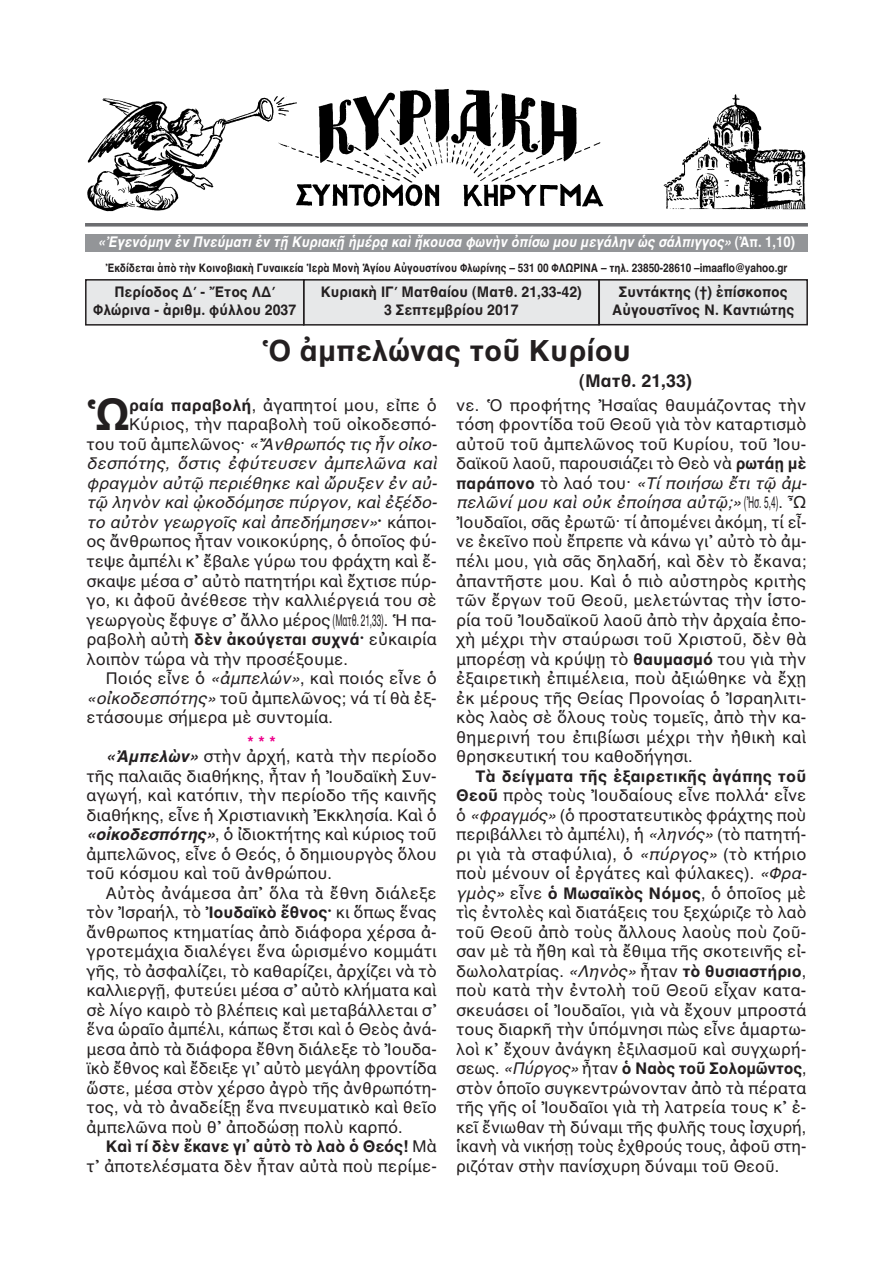
<style>
.page{position:relative;width:893px;height:1263px;background:#fff}
.page>*{position:absolute;margin:0;border:0;box-sizing:border-box;transform-origin:0 0}
.t1{font:700 43.5px "AL Helvetica";color:#231f20}
.t2{font:700 30px "AL Helvetica";color:#231f20}
.t3{font:700 18px "AL Helvetica";color:#231f20}
.t4{font:16.5px/19.5px "AL Helvetica";color:#231f20;text-align:justify}
.t5{font:italic 16.5px "AL Helvetica";color:#231f20}
.t6{font:700 15px/18px "AL Helvetica";color:#231f20;text-align:center;scale:.95 1}
.t7{font:italic 700 15px "AL Helvetica";color:#fff;scale:.88 1}
.t8{font:700 12px "AL Helvetica";color:#231f20;scale:.85 1}
.s1{font-style:normal}
.s2{font-weight:700}
.s3{font-weight:700;font-style:normal}
.s4{font-style:italic}
.s5{font-weight:700;color:#ed028c}
.s6{font-weight:700;font-style:italic}
</style>
<div class="page">
<div style="left:304px;top:281px;width:294px;height:43px;background:#e7e8e9"></div>
<div style="left:303px;top:279px;width:297px;height:47px;border:2px solid #231f20"></div>
<div style="left:87px;top:281px;width:216px;height:43px;background:#e7e8e9"></div>
<div style="left:85px;top:279px;width:219px;height:47px;border:2px solid #231f20"></div>
<div style="left:600px;top:281px;width:206px;height:43px;background:#e7e8e9"></div>
<div style="left:598px;top:279px;width:210px;height:46px;border:2px solid #231f20"></div>
<svg style="left:85px;top:223px;width:723px;height:4px;background:#7b7c7f"></svg>
<div style="left:85px;top:234px;width:723px;height:18px;background:#939598"></div>
<img style="left:87px;top:89px;width:719px;height:123px">
<p class="t7" style="left:98px;top:233px;width:794px">«Ἐγενόμην ἐν Πνεύματι ἐν τῇ Κυριακῇ ἡμέρᾳ καὶ ἤκουσα φωνὴν ὀπίσω μου μεγάλην ὡς σάλπιγγος» <span class="s1">(Ἀπ. 1,10)</span></p>
<p class="t8" style="left:105px;top:261px;width:804px">Ἐκδίδεται ἀπὸ τὴν Κοινοβιακὴ Γυναικεία Ἱερὰ Μονὴ Ἁγίου Αὐγουστίνου Φλωρίνης – 531 00 ΦΛΩΡΙΝΑ – τηλ. 23850-28610 –imaaflo@yahoo.gr</p>
<p class="t6" style="left:93px;top:283px;width:215px">Περίοδος Δ΄ - Ἔτος ΛΔ΄<br>Φλώρινα - ἀριθμ. φύλλου 2037</p>
<p class="t6" style="left:612px;top:283px;width:193px">Συντάκτης (†) ἐπίσκοπος<br>Αὐγουστῖνος Ν. Καντιώτης</p>
<h2 class="t2" style="left:262px;top:333px;width:371px">Ὁ ἀμπελώνας τοῦ Κυρίου</h2>
<p class="t3" style="left:579px;top:370px;width:114px">(Ματθ. 21,33)</p>
<p class="t6" style="left:321px;top:283px;width:276px">Κυριακὴ ΙΓ΄ Ματθαίου (Ματθ. 21,33-42)<br>3 Σεπτεμβρίου 2017</p>
<h1 class="t1" style="left:87px;top:390px;width:44px">Ὡ</h1>
<p class="t4" style="left:129px;top:395px;width:309px"><span class="s2">ραία παραβολή</span>, ἀγαπητοί μου, εἶπε ὁ</p>
<p class="t4" style="left:129px;top:415px;width:309px">Κύριος, τὴν παραβολὴ τοῦ οἰκοδεσπό-</p>
<p class="t5" style="left:87px;top:435px;width:351px"><span class="s1">του τοῦ ἀμπελῶνος·</span> «Ἄνθρωπός τις ἦν οἰκο-</p>
<p class="t5" style="left:87px;top:454px;width:352px">δεσπότης, ὅστις ἐφύτευσεν ἀμπελῶνα καὶ</p>
<p class="t5" style="left:87px;top:474px;width:351px">φραγμὸν αὐτῷ περιέθηκε καὶ ὤρυξεν ἐν αὐ-</p>
<p class="t5" style="left:87px;top:493px;width:351px">τῷ ληνὸν καὶ ᾠκοδόμησε πύργον, καὶ ἐξέδο-</p>
<p class="t5" style="left:87px;top:513px;width:352px">το αὐτὸν γεωργοῖς καὶ ἀπεδήμησεν»<span class="s3">·</span> <span class="s1">κάποι-</span></p>
<p class="t4" style="left:87px;top:532px;width:352px">ος ἄνθρωπος ἦταν νοικοκύρης, ὁ ὁποῖος φύ-</p>
<p class="t4" style="left:87px;top:551px;width:352px">τεψε ἀμπέλι κ᾽ ἔβαλε γύρω του φράχτη καὶ ἔ-</p>
<p class="t4" style="left:87px;top:571px;width:352px">σκαψε μέσα σ᾽ αὐτὸ πατητήρι καὶ ἔχτισε πύρ-</p>
<p class="t4" style="left:87px;top:590px;width:352px">γο, κι ἀφοῦ ἀνέθεσε τὴν καλλιέργειά του σὲ</p>
<p class="t4" style="left:87px;top:610px;width:352px">γεωργοὺς ἔφυγε σ᾽ ἄλλο μέρος(Ματθ. 21,33). Ἡ πα-</p>
<p class="t4" style="left:87px;top:629px;width:352px">ραβολὴ αὐτὴ <span class="s2">δὲν ἀκούγεται συχνά·</span> εὐκαιρία</p>
<p class="t4" style="left:87px;top:649px;width:263px">λοιπὸν τώρα νὰ τὴν προσέξουμε.</p>
<p class="t4" style="left:106px;top:668px;width:332px">Ποιός εἶνε ὁ <span class="s4">«ἀμπελών»</span>, καὶ ποιός εἶνε ὁ</p>
<p class="t4" style="left:87px;top:688px;width:352px"><span class="s4">«οἰκοδεσπότης»</span> τοῦ ἀμπελῶνος; νά τί θὰ ἐξ-</p>
<p class="t4" style="left:87px;top:707px;width:248px">ετάσουμε σήμερα μὲ συντομία.</p>
<p class="t4" style="left:106px;top:735px;width:332px;line-height:14.1px;text-indent:142px"><span class="s5">***<br></span><span class="s6">«Ἀμπελὼν»</span> στὴν ἀρχή, κατὰ τὴν περίοδο</p>
<p class="t4" style="left:87px;top:766px;width:352px">τῆς παλαιᾶς διαθήκης, ἦταν ἡ Ἰουδαϊκὴ Συν&shy;αγωγή, καὶ κατόπιν, τὴν περίοδο τῆς καινῆς διαθήκης, εἶνε ἡ Χριστιανικὴ Ἐκκλησία. Καὶ ὁ <span class="s6">«οἰκοδεσπότης»</span>, ὁ ἰδιοκτήτης καὶ κύριος τοῦ ἀμπελῶνος, εἶνε ὁ Θεός, ὁ δημιουργὸς ὅλου τοῦ κόσμου καὶ τοῦ ἀνθρώπου.</p>
<p class="t4" style="left:87px;top:883px;width:352px;text-indent:19px">Αὐτὸς ἀνάμεσα ἀπ᾽ ὅλα τὰ ἔθνη διάλεξε τὸν Ἰσραήλ, τὸ <span class="s2">Ἰουδαϊκὸ ἔθνος·</span> κι ὅπως ἕνας ἄνθρωπος κτηματίας ἀπὸ διάφορα χέρσα ἀ&shy;γροτεμάχια διαλέγει ἕνα ὡρισμένο κομμάτι γῆς, τὸ ἀσφαλίζει, τὸ καθαρίζει, ἀρχίζει νὰ τὸ καλλιεργῇ, φυτεύει μέσα σ᾽ αὐτὸ κλήματα καὶ σὲ λίγο καιρὸ τὸ βλέπεις καὶ μεταβάλλεται σ᾽ ἕνα ὡραῖο ἀμπέλι, κάπως ἔτσι καὶ ὁ Θεὸς ἀνά&shy;μεσα ἀπὸ τὰ διάφορα ἔθνη διάλεξε τὸ Ἰουδα&shy;ϊκὸ ἔθνος καὶ ἔδειξε γι᾿ αὐτὸ μεγάλη φροντίδα ὥστε, μέσα στὸν χέρσο ἀγρὸ τῆς ἀνθρωπότη&shy;τος, νὰ τὸ ἀναδείξῃ ἕνα πνευματικὸ καὶ θεῖο ἀμπελῶνα ποὺ θ᾽ ἀποδώσῃ πολὺ καρπό.</p>
<p class="t4" style="left:87px;top:1136px;width:352px;text-align:right"><span class="s2">Καὶ τί δὲν ἔκανε γι᾽ αὐτὸ τὸ λαὸ ὁ Θεός!</span> Μὰ<br>τ᾽ ἀποτελέσματα δὲν ἦταν αὐτὰ ποὺ περίμε-</p>
<p class="t4" style="left:456px;top:395px;width:352px">νε. Ὁ προφήτης Ἠσαΐας θαυμάζοντας τὴν τόση φροντίδα τοῦ Θεοῦ γιὰ τὸν καταρτισμὸ αὐτοῦ τοῦ ἀμπελῶνος τοῦ Κυρίου, τοῦ Ἰου&shy;δαϊκοῦ λαοῦ, παρουσιάζει τὸ Θεὸ νὰ <span class="s2">ρωτάῃ μὲ παράπονο</span> τὸ λαό του· <span class="s4">«Τί ποιήσω ἔτι τῷ ἀμ&shy;πελῶνί μου καὶ οὐκ ἐποίησα αὐτῷ;»</span> (Ἠσ. 5,4). Ὦ Ἰουδαῖοι, σᾶς ἐρωτῶ· τί ἀπομένει ἀκόμη, τί εἶ&shy;νε ἐκεῖνο ποὺ ἔπρεπε νὰ κάνω γι᾽ αὐτὸ τὸ ἀμ&shy;πέλι μου, γιὰ σᾶς δηλαδή, καὶ δὲν τὸ ἔκανα; ἀπαντῆστε μου. Καὶ ὁ πιὸ αὐστηρὸς κριτὴς τῶν ἔργων τοῦ Θεοῦ, μελετώντας τὴν ἱστο&shy;ρία τοῦ Ἰουδαϊκοῦ λαοῦ ἀπὸ τὴν ἀρχαία ἐπο&shy;χὴ μέχρι τὴν σταύρωσι τοῦ Χριστοῦ, δὲν θὰ μπορέσῃ νὰ κρύψῃ τὸ <span class="s2">θαυμασμό</span> του γιὰ τὴν ἐξαιρετικὴ ἐπιμέλεια, ποὺ ἀξιώθηκε νὰ ἔχῃ ἐκ μέρους τῆς Θείας Προνοίας ὁ Ἰσραηλιτι&shy;κὸς λαὸς σὲ ὅλους τοὺς τομεῖς, ἀπὸ τὴν κα&shy;θημερινή του ἐπιβίωσι μέχρι τὴν ἠθικὴ καὶ θρησκευτική του καθοδήγησι.</p>
<p class="t4" style="left:456px;top:766px;width:352px;text-indent:19px"><span class="s2">Τὰ δείγματα τῆς ἐξαιρετικῆς ἀγάπης τοῦ Θεοῦ</span> πρὸς τοὺς Ἰουδαίους εἶνε πολλά<span class="s2">·</span> εἶνε ὁ <span class="s4">«φραγμός»</span> (ὁ προστατευτικὸς φράχτης ποὺ περιβάλλει τὸ ἀμπέλι), ἡ <span class="s4">«ληνός»</span> (τὸ πατητή&shy;ρι γιὰ τὰ σταφύλια), ὁ <span class="s4">«πύργος»</span> (τὸ κτήριο ποὺ μένουν οἱ ἐργάτες καὶ φύλακες). <span class="s4">«Φρα&shy;γμὸς»</span> εἶνε <span class="s2">ὁ Μωσαϊκὸς Νόμος</span>, ὁ ὁποῖος μὲ τὶς ἐντολὲς καὶ διατάξεις του ξεχώριζε τὸ λαὸ τοῦ Θεοῦ ἀπὸ τοὺς ἄλλους λαοὺς ποὺ ζοῦ&shy;σαν μὲ τὰ ἤθη καὶ τὰ ἔθιμα τῆς σκοτεινῆς εἰ&shy;δωλολατρίας. <span class="s4">«Ληνὸς»</span> ἦταν <span class="s2">τὸ θυσιαστήριο</span>, ποὺ κατὰ τὴν ἐντολὴ τοῦ Θεοῦ εἶχαν κατα&shy;σκευάσει οἱ Ἰουδαῖοι, γιὰ νὰ ἔχουν μπροστά τους διαρκῆ τὴν ὑπόμνησι πὼς εἶνε ἁμαρτω&shy;λοὶ κ᾽ ἔχουν ἀνάγκη ἐξιλασμοῦ καὶ συγχωρή&shy;σεως. <span class="s4">«Πύργος»</span> ἦταν <span class="s2">ὁ Ναὸς τοῦ Σολομῶντος</span>, στὸν ὁποῖο συγκεντρώνονταν ἀπὸ τὰ πέρατα τῆς γῆς οἱ Ἰουδαῖοι γιὰ τὴ λατρεία τους κ᾽ ἐ&shy;κεῖ ἔνιωθαν τὴ δύναμι τῆς φυλῆς τους ἰσχυρή, ἱκανὴ νὰ νικήσῃ τοὺς ἐχθρούς τους, ἀφοῦ στη&shy;ριζόταν στὴν πανίσχυρη δύναμι τοῦ Θεοῦ.</p>
</div>
